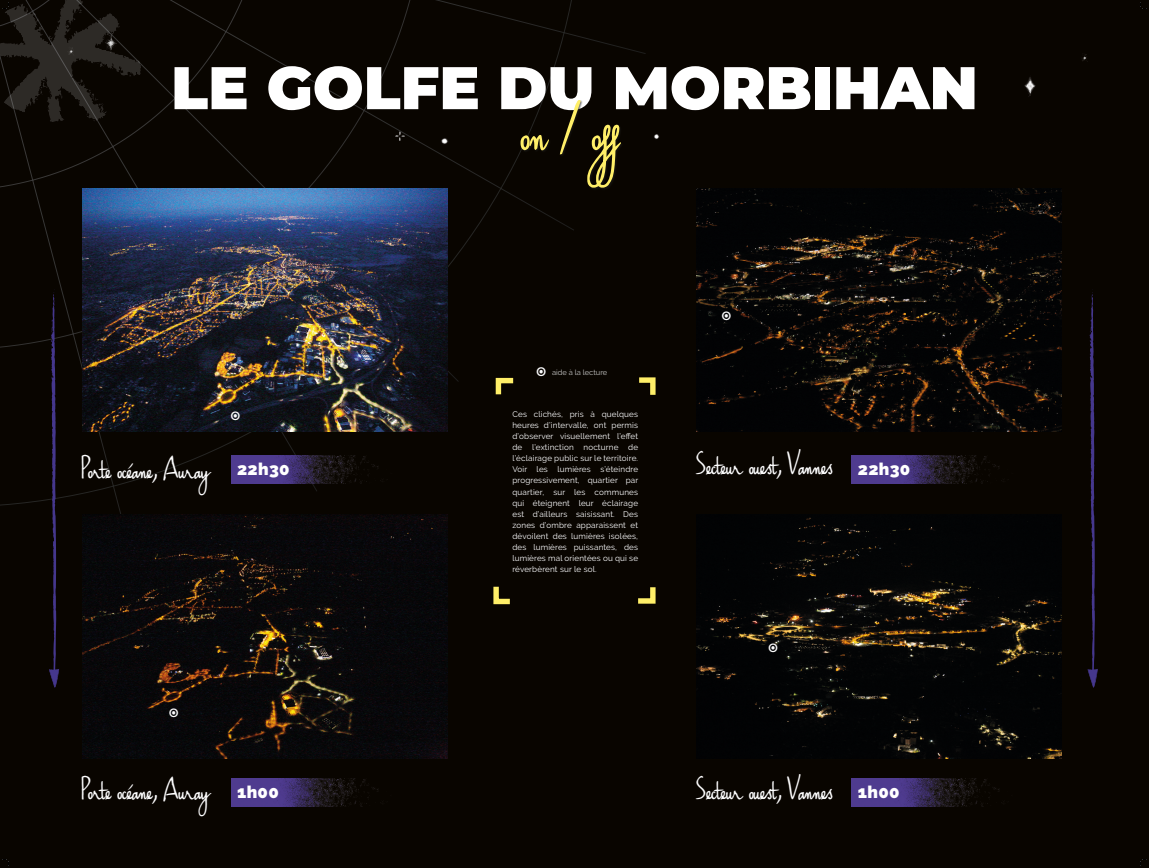
<style>
.page{position:relative;width:1149px;height:868px;background:#fff}
.page>*{position:absolute;margin:0;border:0;box-sizing:border-box;transform-origin:0 0}
.t1{font:900 60px "Montserrat";color:#fff}
.t2{font:700 51px "Haiku's Scriptv.09";color:#ffef68}
.t3{font:700 25.5px "Haiku's Scriptv.09";letter-spacing:-.01em;color:#fff}
.t4{font:24px "Minion Pro";color:#fff}
.t5{font:23.4px "Minion Pro";color:#fefeff}
.t6{font:900 16.98px "Raleway";letter-spacing:.02em;color:#fff}
.t7{font:8.1px/11.1px "Raleway";letter-spacing:.02em;color:#fff;text-align:justify}
.t8{font:7.5px "Raleway";color:#c7c7c6}
</style>
<div class="page">
<div style="left:0;top:0;width:1148px;height:867px;background:#090500"></div>
<svg style="left:0;top:0;width:646px;height:591px"></svg>
<img style="left:0;top:0;width:141px;height:122px">
<div style="left:520px;top:100px;width:103px;height:90px;background:#1d1d1b;opacity:.6"></div>
<svg style="left:654px;top:134px;width:5px;height:5px"></svg>
<svg style="left:303px;top:96px;width:6px;height:6px"></svg>
<img style="left:59px;top:41px;width:20px;height:20px">
<img style="left:1082px;top:54px;width:6px;height:8px">
<img style="left:1024px;top:77px;width:12px;height:20px">
<svg style="left:394px;top:131px;width:11px;height:11px"></svg>
<img style="left:82px;top:515px;width:365px;height:243px">
<img style="left:696px;top:188px;width:365px;height:244px">
<img style="left:696px;top:517px;width:365px;height:241px">
<img style="left:82px;top:188px;width:365px;height:244px">
<img style="left:231px;top:455px;width:169px;height:28px">
<img style="left:851px;top:455px;width:148px;height:28px">
<img style="left:231px;top:778px;width:147px;height:28px">
<img style="left:851px;top:778px;width:148px;height:28px">
<svg style="left:490px;top:581px;width:25px;height:24px"></svg>
<svg style="left:632px;top:581px;width:24px;height:23px"></svg>
<svg style="left:633px;top:374px;width:23px;height:26px"></svg>
<svg style="left:493px;top:375px;width:25px;height:24px"></svg>
<svg style="left:49px;top:289px;width:11px;height:399px"></svg>
<svg style="left:1087px;top:289px;width:11px;height:399px"></svg>
<img style="left:100px;top:32px;width:21px;height:21px">
<svg style="left:441px;top:137px;width:7px;height:7px"></svg>
<svg style="left:2px;top:2px;width:7px;height:7px"></svg>
<h1 class="t1" style="left:171px;top:43px;width:808px">LE GOLFE DU MORBIHAN</h1>
<h2 class="t2" style="left:521px;top:102px;width:115px">on / off</h2>
<h3 class="t3" style="left:81px;top:454px;width:130px">Porte océane, Auray</h3>
<h3 class="t4" style="left:535px;top:354px;width:12px">◉</h3>
<p class="t8" style="left:552px;top:368px;width:57px">aide à la lecture</p>
<h3 class="t5" style="left:721px;top:299px;width:12px">◉</h3>
<p class="t7" style="left:512px;top:408px;width:127px">Ces clichés, pris à quelques heures d’intervalle, ont permis d’observer visuellement l’effet de l’extinction nocturne de l’éclairage public sur le territoire.<br>Voir les lumières s’éteindre progressivement, quartier par quartier, sur les communes qui éteignent leur éclairage est d’ailleurs saisissant. Des zones d’ombre apparaissent et dévoilent des lumières isolées, des lumières puissantes, des lumières mal orientées ou qui se réverbèrent sur le sol.</p>
<h3 class="t5" style="left:230px;top:398px;width:12px">◉</h3>
<h3 class="t3" style="left:696px;top:450px;width:138px">Secteur ouest, Vannes</h3>
<h3 class="t6" style="left:237px;top:459px;width:54px">22h30</h3>
<h3 class="t6" style="left:857px;top:459px;width:54px">22h30</h3>
<h3 class="t5" style="left:168px;top:696px;width:12px">◉</h3>
<h3 class="t3" style="left:81px;top:775px;width:130px">Porte océane, Auray</h3>
<h3 class="t5" style="left:767px;top:630px;width:12px">◉</h3>
<h3 class="t3" style="left:696px;top:775px;width:138px">Secteur ouest, Vannes</h3>
<h3 class="t6" style="left:237px;top:782px;width:43px">1h00</h3>
<h3 class="t6" style="left:857px;top:782px;width:43px">1h00</h3>
</div>
